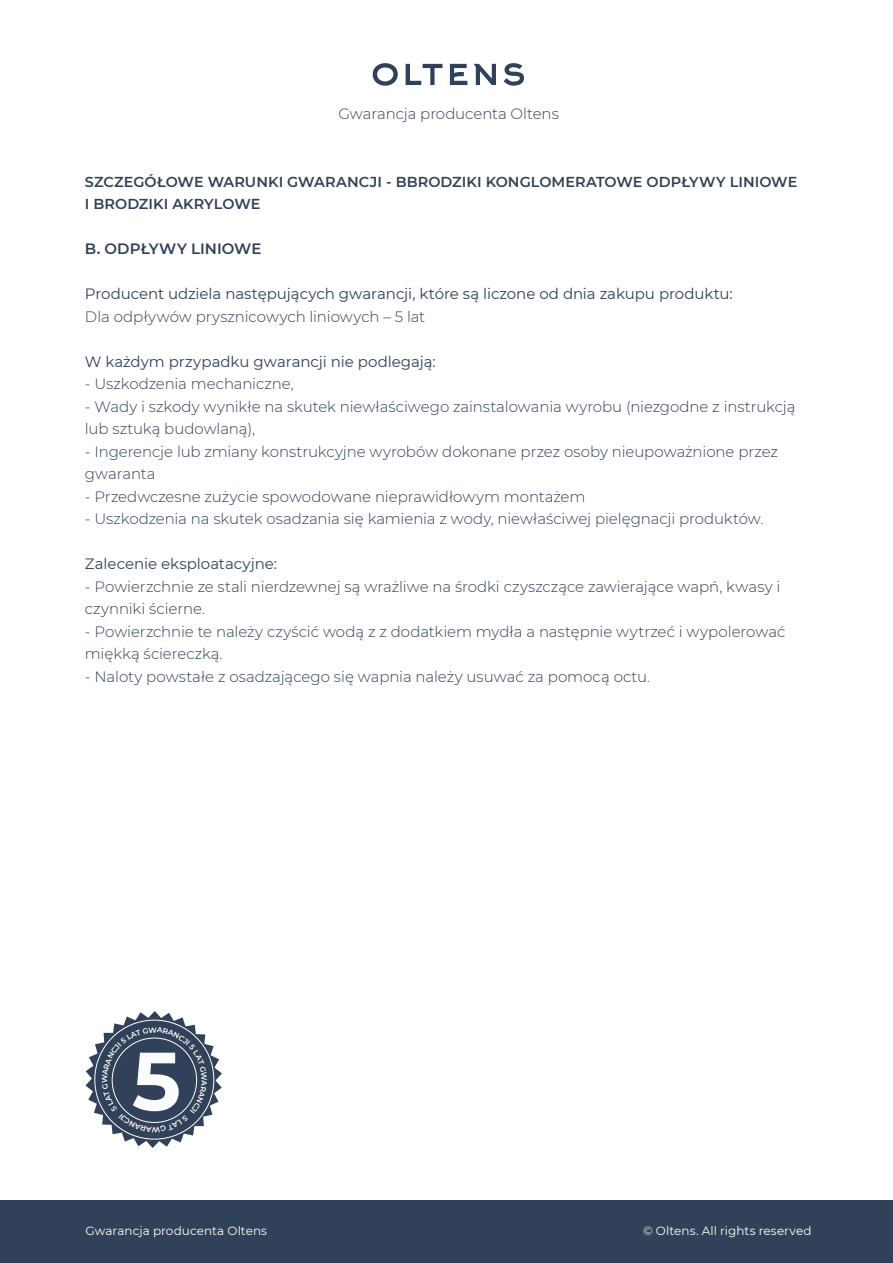
<style>
.page{position:relative;width:893px;height:1263px;background:#fff}
.page>*{position:absolute;margin:0;border:0;box-sizing:border-box;transform-origin:0 0}
.t1{font:300 15px/22.5px "Montserrat";letter-spacing:-.005em;color:#304159}
.t2{font:15px "Montserrat";letter-spacing:-.005em;color:#304159}
.t3{font:600 15px "Montserrat";letter-spacing:.005em;color:#304159}
.t4{font:600 14.4px/22.5px "Montserrat";letter-spacing:.005em;color:#304159}
.t5{font:12px "Montserrat";letter-spacing:.005em;color:#fff}
</style>
<div class="page">
<div style="left:0;top:1200px;width:893px;height:63px;background:#304159"></div>
<svg style="left:373px;top:63px;width:25px;height:23px"></svg>
<svg style="left:406px;top:64px;width:36px;height:21px"></svg>
<svg style="left:450px;top:64px;width:17px;height:21px"></svg>
<svg style="left:474px;top:64px;width:22px;height:21px"></svg>
<svg style="left:504px;top:63px;width:20px;height:23px"></svg>
<svg style="left:86px;top:1011px;width:136px;height:137px"></svg>
<p class="t1" style="left:338px;top:102px;width:222px">Gwarancja producenta Oltens</p>
<p class="t4" style="left:85px;top:170px;width:714px">SZCZEGÓŁOWE WARUNKI GWARANCJI - BBRODZIKI KONGLOMERATOWE ODPŁYWY LINIOWE<br>I BRODZIKI AKRYLOWE</p>
<p class="t3" style="left:85px;top:238px;width:178px">B. ODPŁYWY LINIOWE</p>
<p class="t2" style="left:85px;top:283px;width:649px">Producent udziela następujących gwarancji, które są liczone od dnia zakupu produktu:</p>
<p class="t1" style="left:85px;top:305px;width:342px">Dla odpływów prysznicowych liniowych – 5 lat</p>
<p class="t2" style="left:85px;top:351px;width:352px">W każdym przypadku gwarancji nie podlegają:</p>
<p class="t1" style="left:85px;top:372px;width:210px">- Uszkodzenia mechaniczne,</p>
<p class="t1" style="left:85px;top:395px;width:712px">- Wady i szkody wynikłe na skutek niewłaściwego zainstalowania wyrobu (niezgodne z instrukcją lub sztuką budowlaną),</p>
<p class="t1" style="left:85px;top:440px;width:695px">- Ingerencje lub zmiany konstrukcyjne wyrobów dokonane przez osoby nieupoważnione przez gwaranta</p>
<p class="t1" style="left:85px;top:485px;width:502px">- Przedwczesne zużycie spowodowane nieprawidłowym montażem</p>
<p class="t1" style="left:85px;top:507px;width:680px">- Uszkodzenia na skutek osadzania się kamienia z wody, niewłaściwej pielęgnacji produktów.</p>
<p class="t2" style="left:85px;top:553px;width:193px">Zalecenie eksploatacyjne:</p>
<p class="t1" style="left:85px;top:575px;width:697px">- Powierzchnie ze stali nierdzewnej są wrażliwe na środki czyszczące zawierające wapń, kwasy i czynniki ścierne.</p>
<p class="t1" style="left:85px;top:620px;width:702px">- Powierzchnie te należy czyścić wodą z z dodatkiem mydła a następnie wytrzeć i wypolerować miękką ściereczką.</p>
<p class="t1" style="left:85px;top:665px;width:567px">- Naloty powstałe z osadzającego się wapnia należy usuwać za pomocą octu.</p>
<p class="t5" style="left:86px;top:1222px;width:183px">Gwarancja producenta Oltens</p>
<p class="t5" style="left:643px;top:1222px;width:170px">© Oltens. All rights reserved</p>
</div>
